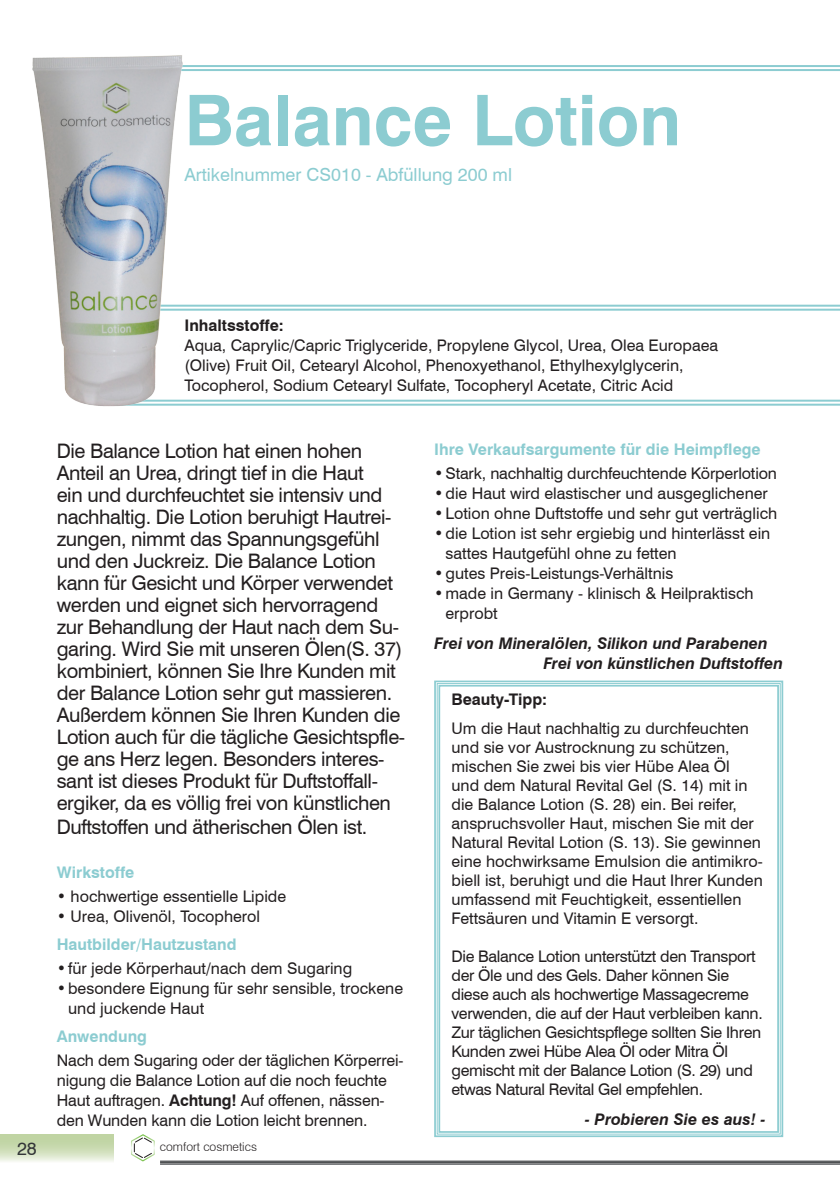
<style>
.page{position:relative;width:840px;height:1191px;background:#fff}
.page>*{position:absolute;margin:0;border:0;box-sizing:border-box;transform-origin:0 0}
.t1{font:700 70px "Swiss 721 BT";color:#8cccd1}
.t2{font:20px/22px "Swiss 721 BT";letter-spacing:-.02em;color:#231f20}
.t3{font:18px "Swiss 721 BT";color:#8cccd1}
.t4{font:18px "Swiss 721 BT";color:#333638}
.t5{font:16px/19px "Swiss 721 BT";color:#231f20}
.t6{font:16px/19px "Swiss 721 BT";letter-spacing:-.02em;color:#231f20}
.t7{font:italic 700 16px/20px "Swiss 721 BT";color:#231f20}
.t8{font:700 16px "Swiss 721 BT";color:#8cccd1}
.t9{font:700 16px "Swiss 721 BT";color:#231f20}
.t10{font:300 12.2px "Swiss 721 BT";color:#231f20}
.s1{font-weight:700}
</style>
<div class="page">
<svg style="left:131px;top:1134px;width:24px;height:27px"></svg>
<hr style="left:160px;top:1160px;width:679px;height:1px;background:#333638">
<hr style="left:160px;top:1162px;width:679px;height:1px;background:#333638">
<hr style="left:160px;top:1163px;width:679px;height:1px;background:#333638">
<div style="left:0;top:1134px;width:113px;height:28px;background:linear-gradient(to bottom,#b4cc91,#e9f0df)"></div>
<hr style="left:113px;top:65px;width:726px;height:2px;background:#8cccd1">
<hr style="left:113px;top:69px;width:726px;height:2px;background:#8cccd1">
<hr style="left:113px;top:400px;width:726px;height:2px;background:#8cccd1">
<hr style="left:113px;top:404px;width:726px;height:2px;background:#8cccd1">
<hr style="left:113px;top:305px;width:726px;height:2px;background:#8cccd1">
<hr style="left:113px;top:309px;width:726px;height:2px;background:#8cccd1">
<img style="left:32px;top:55px;width:157px;height:352px">
<svg style="left:434px;top:680px;width:349px;height:458px"></svg>
<div style="left:436px;top:683px;width:344px;height:451px;border:1px solid #8cccd1"></div>
<div style="left:438px;top:685px;width:340px;height:447px;border:2px solid #8cccd1"></div>
<h1 class="t1" style="left:184px;top:78px;width:498px">Balance Lotion</h1>
<p class="t3" style="left:184px;top:164px;width:329px">Artikelnummer CS010 - Abfüllung 200 ml</p>
<p class="t9" style="left:184px;top:316px;width:101px">Inhaltsstoffe:</p>
<p class="t5" style="left:184px;top:335px;width:535px;line-height:20px">Aqua, Caprylic/Capric Triglyceride, Propylene Glycol, Urea, Olea Europaea (Olive) Fruit Oil, Cetearyl Alcohol, Phenoxyethanol, Ethylhexylglycerin,<br>Tocopherol, Sodium Cetearyl Sulfate, Tocopheryl Acetate, Citric Acid</p>
<p class="t2" style="left:57px;top:439px;width:350px">Die Balance Lotion hat einen hohen Anteil an Urea, dringt tief in die Haut<br>ein und durchfeuchtet sie intensiv und nachhaltig. Die Lotion beruhigt Hautrei&shy;zungen, nimmt das Spannungsgefühl und den Juckreiz. Die Balance Lotion kann für Gesicht und Körper verwendet werden und eignet sich hervorragend zur Behandlung der Haut nach dem Su&shy;garing. Wird Sie mit unseren Ölen(S. 37) kombiniert, können Sie Ihre Kunden mit der Balance Lotion sehr gut massieren.<br>Außerdem können Sie Ihren Kunden die Lotion auch für die tägliche Gesichtspfle&shy;ge ans Herz legen. Besonders interes&shy;sant ist dieses Produkt für Duftstoffall&shy;ergiker, da es völlig frei von künstlichen</p>
<p class="t2" style="left:57px;top:815px;width:312px">Duftstoffen und ätherischen Ölen ist.</p>
<p class="t8" style="left:57px;top:862px;width:79px">Wirkstoffe</p>
<p class="t5" style="left:57px;top:886px;width:231px">• hochwertige essentielle Lipide</p>
<p class="t5" style="left:57px;top:906px;width:205px">• Urea, Olivenöl, Tocopherol</p>
<p class="t8" style="left:57px;top:934px;width:181px">Hautbilder/Hautzustand</p>
<p class="t5" style="left:57px;top:958px;width:297px">• für jede Körperhaut/nach dem Sugaring</p>
<p class="t5" style="left:68px;top:978px;width:336px;line-height:20px;text-indent:-11px">• besondere Eignung für sehr sensible, trockene und juckende Haut</p>
<p class="t8" style="left:57px;top:1026px;width:92px">Anwendung</p>
<p class="t5" style="left:57px;top:1050px;width:348px;line-height:20px">Nach dem Sugaring oder der täglichen Körperrei&shy;nigung die Balance Lotion auf die noch feuchte Haut auftragen. <span class="s1">Achtung!</span> Auf offenen, nässen&shy;den Wunden kann die Lotion leicht brennen.</p>
<p class="t4" style="left:17px;top:1138px;width:21px">28</p>
<p class="t10" style="left:160px;top:1138px;width:99px">comfort cosmetics</p>
<p class="t8" style="left:434px;top:439px;width:328px">Ihre Verkaufsargumente für die Heimpflege</p>
<p class="t5" style="left:434px;top:463px;width:344px">• Stark, nachhaltig durchfeuchtende Körperlotion</p>
<p class="t5" style="left:434px;top:483px;width:335px">• die Haut wird elastischer und ausgeglichener</p>
<p class="t5" style="left:434px;top:503px;width:344px">• Lotion ohne Duftstoffe und sehr gut verträglich</p>
<p class="t5" style="left:445px;top:523px;width:326px;line-height:20px;text-indent:-11px">• die Lotion ist sehr ergiebig und hinterlässt ein sattes Hautgefühl ohne zu fetten</p>
<p class="t5" style="left:434px;top:563px;width:240px">• gutes Preis-Leistungs-Verhältnis</p>
<p class="t5" style="left:445px;top:583px;width:309px;line-height:20px;text-indent:-11px">• made in Germany - klinisch &amp; Heilpraktisch erprobt</p>
<p class="t7" style="left:543px;top:633px;width:241px;text-indent:-109px">Frei von Mineralölen, Silikon und Parabenen<br>Frei von künstlichen Duftstoffen</p>
<p class="t9" style="left:451px;top:689px;width:97px">Beauty-Tipp:</p>
<p class="t5" style="left:451px;top:718px;width:312px">Um die Haut nachhaltig zu durchfeuchten und sie vor Austrocknung zu schützen, mischen Sie zwei bis vier Hübe Alea Öl<br>und dem Natural Revital Gel (S. 14) mit in die Balance Lotion (S. 28) ein. Bei reifer, anspruchsvoller Haut, mischen Sie mit der Natural Revital Lotion (S. 13). Sie gewinnen eine hochwirksame Emulsion die antimikro&shy;biell ist, beruhigt und die Haut Ihrer Kunden umfassend mit Feuchtigkeit, essentiellen Fettsäuren und Vitamin E versorgt.</p>
<p class="t6" style="left:451px;top:946px;width:312px">Die Balance Lotion unterstützt den Transport der Öle und des Gels. Daher können Sie diese auch als hochwertige Massagecreme verwenden, die auf der Haut verbleiben kann.<br>Zur täglichen Gesichtspflege sollten Sie Ihren Kunden zwei Hübe Alea Öl oder Mitra Öl gemischt mit der Balance Lotion (S. 29) und etwas Natural Revital Gel empfehlen.</p>
<p class="t7" style="left:584px;top:1109px;width:182px">- Probieren Sie es aus! -</p>
</div>
